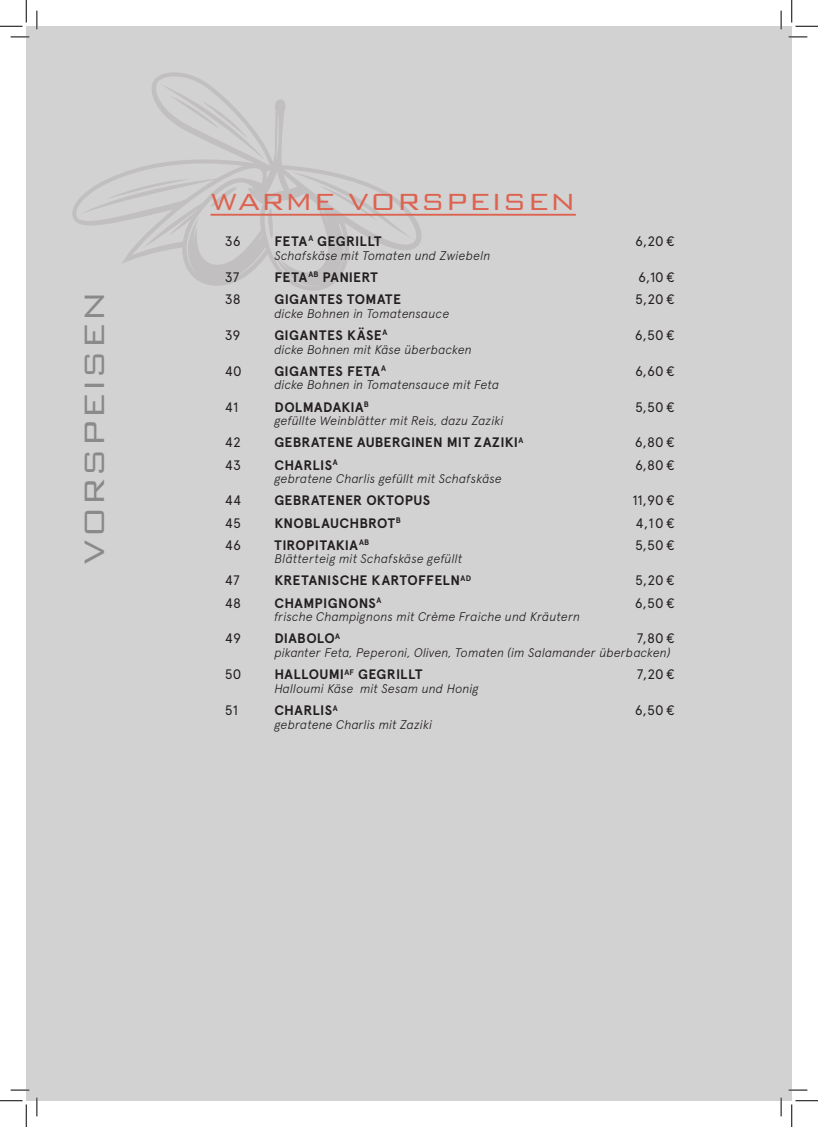
<style>
.page{position:relative;width:818px;height:1127px;background:#fff}
.page>*{position:absolute;margin:0;border:0;box-sizing:border-box;transform-origin:0 0}
.t1{font:300 37.5px "Bank Gothic BT";letter-spacing:.01em;color:#8b8a8a}
.t2{font:300 31.25px "Bank Gothic BT";letter-spacing:.01em;color:#dd6351}
.t3{font:700 13.75px "Apercu";letter-spacing:.02em;color:#231f20}
.t4{font:13.75px "Apercu";letter-spacing:.015em;color:#231f20}
.t5{font:700 13.75px "Apercu";letter-spacing:.04em;color:#231f20}
.t6{font:italic 300 12.5px "Apercu";color:#231f20}
</style>
<div class="page">
<div style="left:26px;top:26px;width:766px;height:1074px;background:#d3d2d2"></div>
<svg style="left:72px;top:72px;width:352px;height:219px"></svg>
<svg style="left:106px;top:179px;width:85px;height:20px"></svg>
<svg style="left:291px;top:172px;width:121px;height:66px"></svg>
<svg style="left:161px;top:84px;width:104px;height:76px"></svg>
<hr style="left:211px;top:214px;width:365px;height:2px;background:#dd6351">
<svg style="left:11px;top:36px;width:18px;height:2px"></svg>
<svg style="left:788px;top:36px;width:19px;height:2px"></svg>
<svg style="left:11px;top:1089px;width:18px;height:1px"></svg>
<svg style="left:788px;top:1089px;width:19px;height:1px"></svg>
<svg style="left:36px;top:11px;width:2px;height:18px"></svg>
<svg style="left:36px;top:1097px;width:2px;height:18px"></svg>
<svg style="left:780px;top:11px;width:2px;height:18px"></svg>
<svg style="left:780px;top:1097px;width:2px;height:18px"></svg>
<svg style="left:0;top:0;width:27px;height:27px"></svg>
<svg style="left:0;top:1100px;width:27px;height:26px"></svg>
<svg style="left:791px;top:0;width:27px;height:27px"></svg>
<svg style="left:791px;top:1100px;width:27px;height:26px"></svg>
<h1 class="t1" style="left:80px;top:564px;width:275px;rotate:-90deg">VORSPEISEN</h1>
<h2 class="t2" style="left:211px;top:189px;width:367px">WARME VORSPEISEN</h2>
<p class="t4" style="left:225px;top:233px;width:17px">36</p>
<p class="t3" style="left:274px;top:233px;width:109px">FETA<sup>A</sup> GEGRILLT</p>
<p class="t4" style="left:635px;top:233px;width:41px">6,20 €</p>
<p class="t6" style="left:274px;top:248px;width:218px">Schafskäse mit Tomaten und Zwiebeln</p>
<p class="t4" style="left:225px;top:269px;width:16px">37</p>
<p class="t3" style="left:274px;top:269px;width:105px">FETA<sup>AB</sup> PANIERT</p>
<p class="t4" style="left:638px;top:269px;width:38px">6,10 €</p>
<p class="t4" style="left:225px;top:291px;width:18px">38</p>
<p class="t3" style="left:274px;top:291px;width:128px">GIGANTES TOMATE</p>
<p class="t4" style="left:635px;top:291px;width:41px">5,20 €</p>
<p class="t6" style="left:274px;top:306px;width:177px">dicke Bohnen in Tomatensauce</p>
<p class="t4" style="left:225px;top:327px;width:17px">39</p>
<p class="t5" style="left:274px;top:327px;width:114px">GIGANTES KÄSE<sup>A</sup></p>
<p class="t4" style="left:635px;top:327px;width:41px">6,50 €</p>
<p class="t6" style="left:274px;top:342px;width:199px">dicke Bohnen mit Käse überbacken</p>
<p class="t4" style="left:225px;top:363px;width:19px">40</p>
<p class="t3" style="left:274px;top:363px;width:113px">GIGANTES FETA<sup>A</sup></p>
<p class="t4" style="left:635px;top:363px;width:41px">6,60 €</p>
<p class="t6" style="left:274px;top:378px;width:227px">dicke Bohnen in Tomatensauce mit Feta</p>
<p class="t4" style="left:225px;top:399px;width:15px">41</p>
<p class="t3" style="left:274px;top:399px;width:96px">DOLMADAKIA<sup>B</sup></p>
<p class="t4" style="left:635px;top:399px;width:41px">5,50 €</p>
<p class="t6" style="left:274px;top:414px;width:231px">gefüllte Weinblätter mit Reis, dazu Zaziki</p>
<p class="t4" style="left:225px;top:435px;width:18px">42</p>
<p class="t3" style="left:274px;top:434px;width:250px">GEBRATENE AUBERGINEN MIT ZAZIKI<sup>A</sup></p>
<p class="t4" style="left:635px;top:435px;width:41px">6,80 €</p>
<p class="t4" style="left:225px;top:457px;width:18px">43</p>
<p class="t3" style="left:274px;top:456px;width:65px">CHARLIS<sup>A</sup></p>
<p class="t4" style="left:635px;top:457px;width:41px">6,80 €</p>
<p class="t6" style="left:274px;top:472px;width:229px">gebratene Charlis gefüllt mit Schafskäse</p>
<p class="t4" style="left:225px;top:493px;width:18px">44</p>
<p class="t3" style="left:274px;top:492px;width:157px">GEBRATENER OKTOPUS</p>
<p class="t4" style="left:632px;top:493px;width:44px">11,90 €</p>
<p class="t4" style="left:225px;top:515px;width:18px">45</p>
<p class="t3" style="left:274px;top:514px;width:128px">KNOBLAUCHBROT<sup>B</sup></p>
<p class="t4" style="left:636px;top:515px;width:41px">4,10 €</p>
<p class="t4" style="left:225px;top:537px;width:18px">46</p>
<p class="t3" style="left:274px;top:536px;width:96px">TIROPITAKIA<sup>AB</sup></p>
<p class="t4" style="left:635px;top:537px;width:41px">5,50 €</p>
<p class="t6" style="left:274px;top:552px;width:190px">Blätterteig mit Schafskäse gefüllt</p>
<p class="t4" style="left:225px;top:573px;width:17px">47</p>
<p class="t3" style="left:274px;top:572px;width:198px">KRETANISCHE KARTOFFELN<sup>AD</sup></p>
<p class="t4" style="left:635px;top:573px;width:41px">5,20 €</p>
<p class="t4" style="left:225px;top:595px;width:18px">48</p>
<p class="t3" style="left:274px;top:594px;width:109px">CHAMPIGNONS<sup>A</sup></p>
<p class="t4" style="left:635px;top:595px;width:41px">6,50 €</p>
<p class="t6" style="left:274px;top:610px;width:307px">frische Champignons mit Crème Fraiche und Kräutern</p>
<p class="t4" style="left:225px;top:631px;width:18px">49</p>
<p class="t3" style="left:274px;top:630px;width:67px">DIABOLO<sup>A</sup></p>
<p class="t4" style="left:637px;top:631px;width:40px">7,80 €</p>
<p class="t6" style="left:274px;top:646px;width:398px">pikanter Feta, Peperoni, Oliven, Tomaten (im Salamander überbacken)</p>
<p class="t4" style="left:225px;top:666px;width:18px">50</p>
<p class="t3" style="left:274px;top:666px;width:150px">HALLOUMI<sup>AF</sup> GEGRILLT</p>
<p class="t4" style="left:637px;top:666px;width:39px">7,20 €</p>
<p class="t6" style="left:274px;top:681px;width:206px">Halloumi Käse mit Sesam und Honig</p>
<p class="t4" style="left:225px;top:702px;width:15px">51</p>
<p class="t3" style="left:274px;top:702px;width:65px">CHARLIS<sup>A</sup></p>
<p class="t4" style="left:635px;top:702px;width:41px">6,50 €</p>
<p class="t6" style="left:274px;top:717px;width:159px">gebratene Charlis mit Zaziki</p>
</div>
